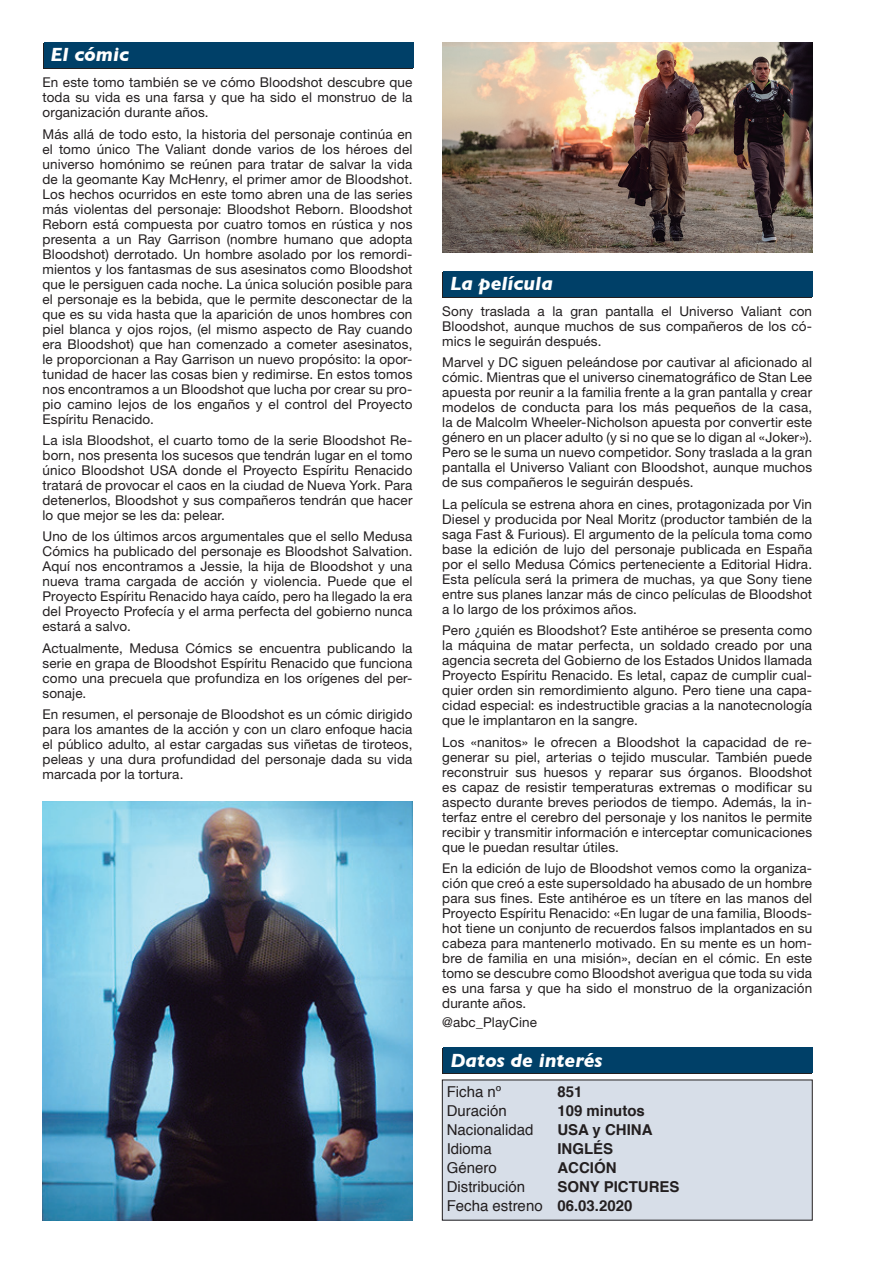
<style>
.page{position:relative;width:893px;height:1263px;background:#fff}
.page>*{position:absolute;margin:0;border:0;box-sizing:border-box;transform-origin:0 0}
.t1{font:italic 700 19.5px "Gill Sans";color:#fff}
.t2{font:15px "Helvetica";color:#231f20}
.t3{font:700 15px "Helvetica";color:#231f20}
.t4{font:13.5px/15px "Helvetica Neue";letter-spacing:.01em;color:#231f20;text-align:justify}
.s1{font-weight:700}
</style>
<div class="page">
<div style="left:43px;top:44px;width:369px;height:25px;background:#231f20"></div>
<div style="left:44px;top:43px;width:370px;height:25px;background:#004068"></div>
<div style="left:442px;top:1049px;width:370px;height:25px;background:#231f20"></div>
<div style="left:443px;top:1048px;width:370px;height:25px;background:#004068"></div>
<div style="left:442px;top:1080px;width:370px;height:140px;background:#d7dee8"></div>
<div style="left:442px;top:272px;width:370px;height:26px;background:#231f20"></div>
<div style="left:443px;top:271px;width:370px;height:26px;background:#004068"></div>
<img style="left:442px;top:43px;width:370px;height:210px">
<img style="left:43px;top:801px;width:369px;height:419px">
<p class="t1" style="left:51px;top:43px;width:80px">El cómic</p>
<p class="t4" style="left:43px;top:75px;width:371px">En este tomo también se ve cómo Bloodshot descubre que toda su vida es una farsa y que ha sido el monstruo de la organización durante años.</p>
<p class="t4" style="left:43px;top:126px;width:371px">Más allá de todo esto, la historia del personaje continúa en el tomo único The Valiant donde varios de los héroes del universo homónimo se reúnen para tratar de salvar la vida de la geomante Kay McHenry, el primer amor de Bloodshot.<br>Los hechos ocurridos en este tomo abren una de las series más violentas del personaje: Bloodshot Reborn. Bloodshot Reborn está compuesta por cuatro tomos en rústica y nos presenta a un Ray Garrison (nombre humano que adopta Bloodshot) derrotado. Un hombre asolado por los remordi&shy;mientos y los fantasmas de sus asesinatos como Bloodshot que le persiguen cada noche. La única solución posible para el personaje es la bebida, que le permite desconectar de la que es su vida hasta que la aparición de unos hombres con piel blanca y ojos rojos, (el mismo aspecto de Ray cuando era Bloodshot) que han comenzado a cometer asesinatos, le proporcionan a Ray Garrison un nuevo propósito: la opor&shy;tunidad de hacer las cosas bien y redimirse. En estos tomos nos encontramos a un Bloodshot que lucha por crear su pro&shy;pio camino lejos de los engaños y el control del Proyecto Espíritu Renacido.</p>
<p class="t4" style="left:43px;top:432px;width:371px">La isla Bloodshot, el cuarto tomo de la serie Bloodshot Re&shy;born, nos presenta los sucesos que tendrán lugar en el tomo único Bloodshot USA donde el Proyecto Espíritu Renacido tratará de provocar el caos en la ciudad de Nueva York. Para detenerlos, Bloodshot y sus compañeros tendrán que hacer lo que mejor se les da: pelear.</p>
<p class="t4" style="left:43px;top:529px;width:371px">Uno de los últimos arcos argumentales que el sello Medusa Cómics ha publicado del personaje es Bloodshot Salvation.<br>Aquí nos encontramos a Jessie, la hija de Bloodshot y una nueva trama cargada de acción y violencia. Puede que el Proyecto Espíritu Renacido haya caído, pero ha llegado la era del Proyecto Profecía y el arma perfecta del gobierno nunca estará a salvo.</p>
<p class="t4" style="left:43px;top:640px;width:371px">Actualmente, Medusa Cómics se encuentra publicando la serie en grapa de Bloodshot Espíritu Renacido que funciona como una precuela que profundiza en los orígenes del per&shy;sonaje.</p>
<p class="t4" style="left:43px;top:707px;width:371px">En resumen, el personaje de Bloodshot es un cómic dirigido para los amantes de la acción y con un claro enfoque hacia el público adulto, al estar cargadas sus viñetas de tiroteos, peleas y una dura profundidad del personaje dada su vida marcada por la tortura.</p>
<p class="t1" style="left:450px;top:272px;width:104px">La película</p>
<p class="t4" style="left:442px;top:303px;width:371px">Sony traslada a la gran pantalla el Universo Valiant con Bloodshot, aunque muchos de sus compañeros de los có&shy;mics le seguirán después.</p>
<p class="t4" style="left:442px;top:355px;width:371px">Marvel y DC siguen peleándose por cautivar al aficionado al cómic. Mientras que el universo cinematográfico de Stan Lee apuesta por reunir a la familia frente a la gran pantalla y crear modelos de conducta para los más pequeños de la casa, la de Malcolm Wheeler-Nicholson apuesta por convertir este género en un placer adulto (y si no que se lo digan al «Joker»).<br>Pero se le suma un nuevo competidor. Sony traslada a la gran pantalla el Universo Valiant con Bloodshot, aunque muchos de sus compañeros le seguirán después.</p>
<p class="t4" style="left:442px;top:496px;width:371px">La película se estrena ahora en cines, protagonizada por Vin Diesel y producida por Neal Moritz (productor también de la saga Fast &amp; Furious). El argumento de la película toma como base la edición de lujo del personaje publicada en España por el sello Medusa Cómics perteneciente a Editorial Hidra.<br>Esta película será la primera de muchas, ya que Sony tiene entre sus planes lanzar más de cinco películas de Bloodshot a lo largo de los próximos años.</p>
<p class="t4" style="left:442px;top:623px;width:371px">Pero ¿quién es Bloodshot? Este antihéroe se presenta como la máquina de matar perfecta, un soldado creado por una agencia secreta del Gobierno de los Estados Unidos llamada Proyecto Espíritu Renacido. Es letal, capaz de cumplir cual&shy;quier orden sin remordimiento alguno. Pero tiene una capa&shy;cidad especial: es indestructible gracias a la nanotecnología que le implantaron en la sangre.</p>
<p class="t4" style="left:442px;top:734px;width:371px">Los «nanitos» le ofrecen a Bloodshot la capacidad de re&shy;generar su piel, arterias o tejido muscular. También puede reconstruir sus huesos y reparar sus órganos. Bloodshot es capaz de resistir temperaturas extremas o modificar su aspecto durante breves periodos de tiempo. Además, la in&shy;terfaz entre el cerebro del personaje y los nanitos le permite recibir y transmitir información e interceptar comunicaciones que le puedan resultar útiles.</p>
<p class="t4" style="left:442px;top:860px;width:371px">En la edición de lujo de Bloodshot vemos como la organiza&shy;ción que creó a este supersoldado ha abusado de un hombre para sus fines. Este antihéroe es un títere en las manos del Proyecto Espíritu Renacido: «En lugar de una familia, Bloods&shy;hot tiene un conjunto de recuerdos falsos implantados en su cabeza para mantenerlo motivado. En su mente es un hom&shy;bre de familia en una misión», decían en el cómic. En este tomo se descubre como Bloodshot averigua que toda su vida es una farsa y que ha sido el monstruo de la organización durante años.</p>
<p class="t4" style="left:442px;top:1015px;width:96px">@abc_PlayCine</p>
<p class="t1" style="left:450px;top:1048px;width:154px">Datos de interés</p>
<p class="t2" style="left:447px;top:1080px;width:56px">Ficha nº</p>
<p class="t3" style="left:557px;top:1079px;width:27px">851</p>
<p class="t2" style="left:447px;top:1099px;width:62px">Duración</p>
<p class="t3" style="left:557px;top:1098px;width:89px">109 minutos</p>
<p class="t2" style="left:447px;top:1118px;width:88px">Nacionalidad</p>
<p class="t3" style="left:557px;top:1117px;width:97px">USA y CHINA</p>
<p class="t2" style="left:447px;top:1137px;width:47px">Idioma</p>
<p class="t3" style="left:557px;top:1136px;width:57px">INGLÉS</p>
<p class="t2" style="left:447px;top:1156px;width:52px">Género</p>
<p class="t3" style="left:557px;top:1155px;width:61px">ACCIÓN</p>
<p class="t2" style="left:447px;top:1175px;width:80px">Distribución</p>
<p class="t3" style="left:557px;top:1174px;width:124px">SONY PICTURES</p>
<p class="t2" style="left:447px;top:1194px;width:187px">Fecha estreno <span class="s1">06.03.2020</span></p>
</div>
